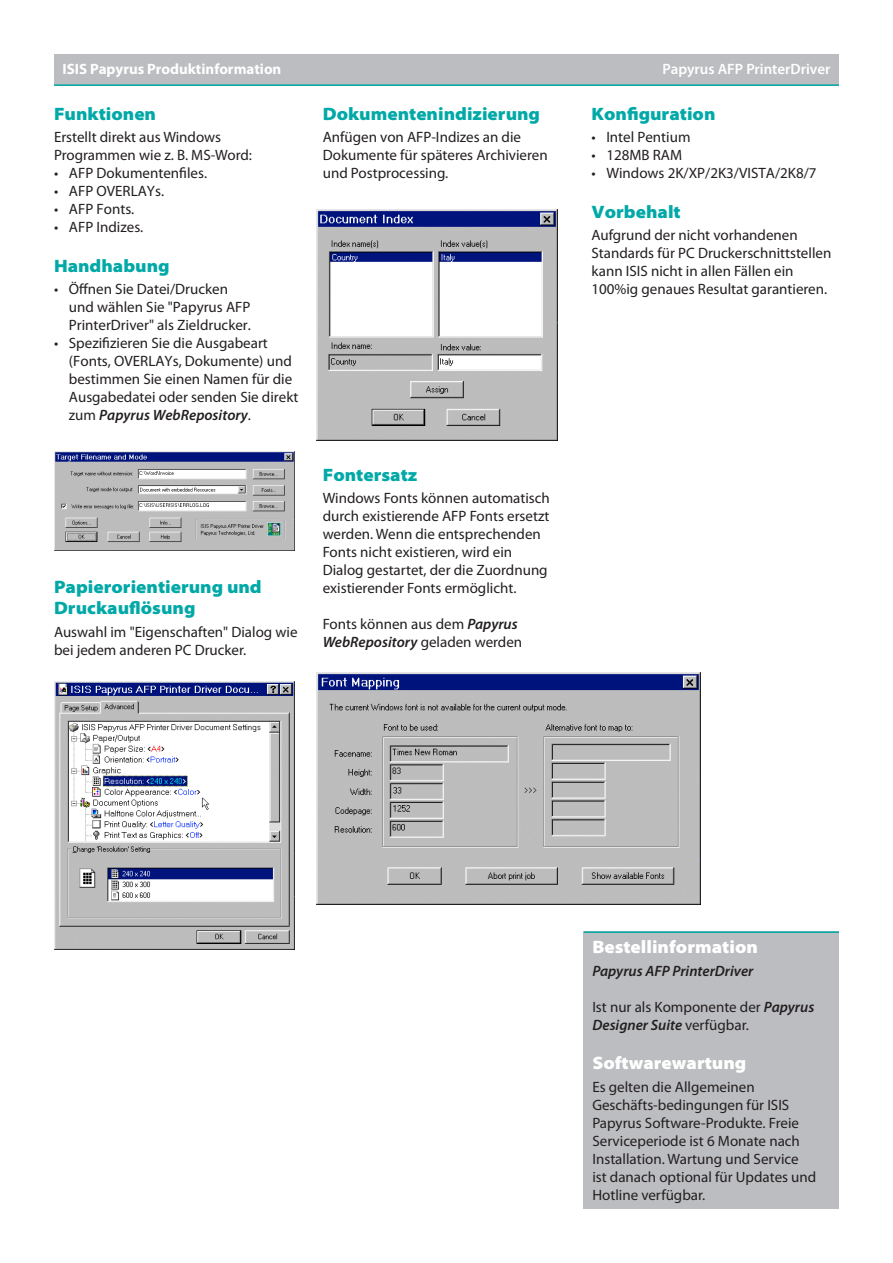
<style>
.page{position:relative;width:893px;height:1263px;background:#fff}
.page>*{position:absolute;margin:0;border:0;box-sizing:border-box;transform-origin:0 0}
.Paragraph_Header{font:900 semi-expanded 18px/21.6px "Myriad Pro";color:#00a9a7}
.Order_Info__Header{font:900 semi-expanded 18px "Myriad Pro";color:#fff}
.Paragraph_text{font:15px/18px "Myriad Pro";color:#231f20}
.Paragraph_bullet_lis{font:15px/18px "Myriad Pro";color:#231f20}
.t1{font:700 15px "Myriad Pro";color:#fff}
.Paragraph_text-2{font:italic 600 15px "Myriad Pro";color:#231f20}
.p2_Headline{font:600 15px "Myriad Pro";color:#fff}
.s1{font-weight:600;font-style:italic}
</style>
<div class="page">
<div style="left:54px;top:54px;width:785px;height:32px;background:#bcbdc0"></div>
<hr style="left:54px;top:84px;width:785px;height:2px;background:#00a9a7">
<div style="left:584px;top:931px;width:255px;height:278px;background:#bcbdc0"></div>
<hr style="left:584px;top:931px;width:255px;height:2px;background:#00a9a7">
<img style="left:54px;top:451px;width:241px;height:100px">
<img style="left:54px;top:681px;width:241px;height:268px">
<img style="left:316px;top:209px;width:241px;height:231px">
<img style="left:316px;top:672px;width:384px;height:232px">
<p class="t1" style="left:63px;top:60px;width:220px">ISIS Papyrus Produktinformation</p>
<p class="Paragraph_Header" style="left:54px;top:103px;width:104px">Funktionen</p>
<p class="Paragraph_text" style="left:54px;top:128px;width:200px">Erstellt direkt aus Windows<br>Programmen wie z. B. MS-Word:</p>
<p class="Paragraph_bullet_lis" style="left:54px;top:164px;width:155px">• AFP Dokumentenfiles.</p>
<p class="Paragraph_bullet_lis" style="left:54px;top:182px;width:112px">• AFP OVERLAYs.</p>
<p class="Paragraph_bullet_lis" style="left:54px;top:200px;width:82px">• AFP Fonts.</p>
<p class="Paragraph_bullet_lis" style="left:54px;top:218px;width:91px">• AFP Indizes.</p>
<p class="Paragraph_Header" style="left:54px;top:255px;width:117px">Handhabung</p>
<p class="Paragraph_bullet_lis" style="left:69px;top:280px;width:184px;text-indent:-15px">• Öffnen Sie Datei/Drucken und wählen Sie "Papyrus AFP<br>PrinterDriver" als Zieldrucker.</p>
<p class="Paragraph_bullet_lis" style="left:69px;top:334px;width:231px;text-indent:-15px">• Spezifizieren Sie die Ausgabeart (Fonts, OVERLAYs, Dokumente) und bestimmen Sie einen Namen für die Ausgabedatei oder senden Sie direkt zum <span class="s1">Papyrus WebRepository</span>.</p>
<p class="Paragraph_Header" style="left:54px;top:576px;width:209px">Papierorientierung und<br>Druckauflösung</p>
<p class="Paragraph_text" style="left:54px;top:623px;width:245px">Auswahl im "Eigenschaften" Dialog wie bei jedem anderen PC Drucker.</p>
<p class="Paragraph_Header" style="left:323px;top:103px;width:219px">Dokumentenindizierung</p>
<p class="Paragraph_text" style="left:323px;top:128px;width:226px">Anfügen von AFP-Indizes an die<br>Dokumente für späteres Archivieren und Postprocessing.</p>
<p class="Paragraph_Header" style="left:323px;top:464px;width:96px">Fontersatz</p>
<p class="Paragraph_text" style="left:323px;top:489px;width:229px">Windows Fonts können automatisch durch existierende AFP Fonts ersetzt werden. Wenn die entsprechenden Fonts nicht existieren, wird ein Dialog gestartet, der die Zuordnung existierender Fonts ermöglicht.</p>
<p class="Paragraph_text" style="left:323px;top:615px;width:201px">Fonts können aus dem <span class="s1">Papyrus<br>WebRepository</span> geladen werden</p>
<p class="p2_Headline" style="left:663px;top:60px;width:169px">Papyrus AFP PrinterDriver</p>
<p class="Paragraph_Header" style="left:591px;top:103px;width:126px">Konfiguration</p>
<p class="Paragraph_bullet_lis" style="left:591px;top:128px;width:101px">• Intel Pentium</p>
<p class="Paragraph_bullet_lis" style="left:591px;top:146px;width:92px">• 128MB RAM</p>
<p class="Paragraph_bullet_lis" style="left:591px;top:164px;width:227px">• Windows 2K/XP/2K3/VISTA/2K8/7</p>
<p class="Paragraph_Header" style="left:591px;top:201px;width:91px">Vorbehalt</p>
<p class="Paragraph_text" style="left:591px;top:226px;width:241px">Aufgrund der nicht vorhandenen Standards für PC Druckerschnittstellen kann ISIS nicht in allen Fällen ein 100%ig genaues Resultat garantieren.</p>
<p class="Order_Info__Header" style="left:592px;top:937px;width:167px">Bestellinformation</p>
<p class="Paragraph_text-2" style="left:592px;top:962px;width:163px">Papyrus AFP PrinterDriver</p>
<p class="Paragraph_text" style="left:592px;top:998px;width:223px">Ist nur als Komponente der <span class="s1">Papyrus<br>Designer Suite</span> verfügbar.</p>
<p class="Order_Info__Header" style="left:592px;top:1053px;width:156px">Softwarewartung</p>
<p class="Paragraph_text" style="left:592px;top:1078px;width:225px">Es gelten die Allgemeinen<br>Geschäfts-bedingungen für ISIS<br>Papyrus Software-Produkte. Freie<br>Serviceperiode ist 6 Monate nach<br>Installation. Wartung und Service ist danach optional für Updates und<br>Hotline verfügbar.</p>
</div>
